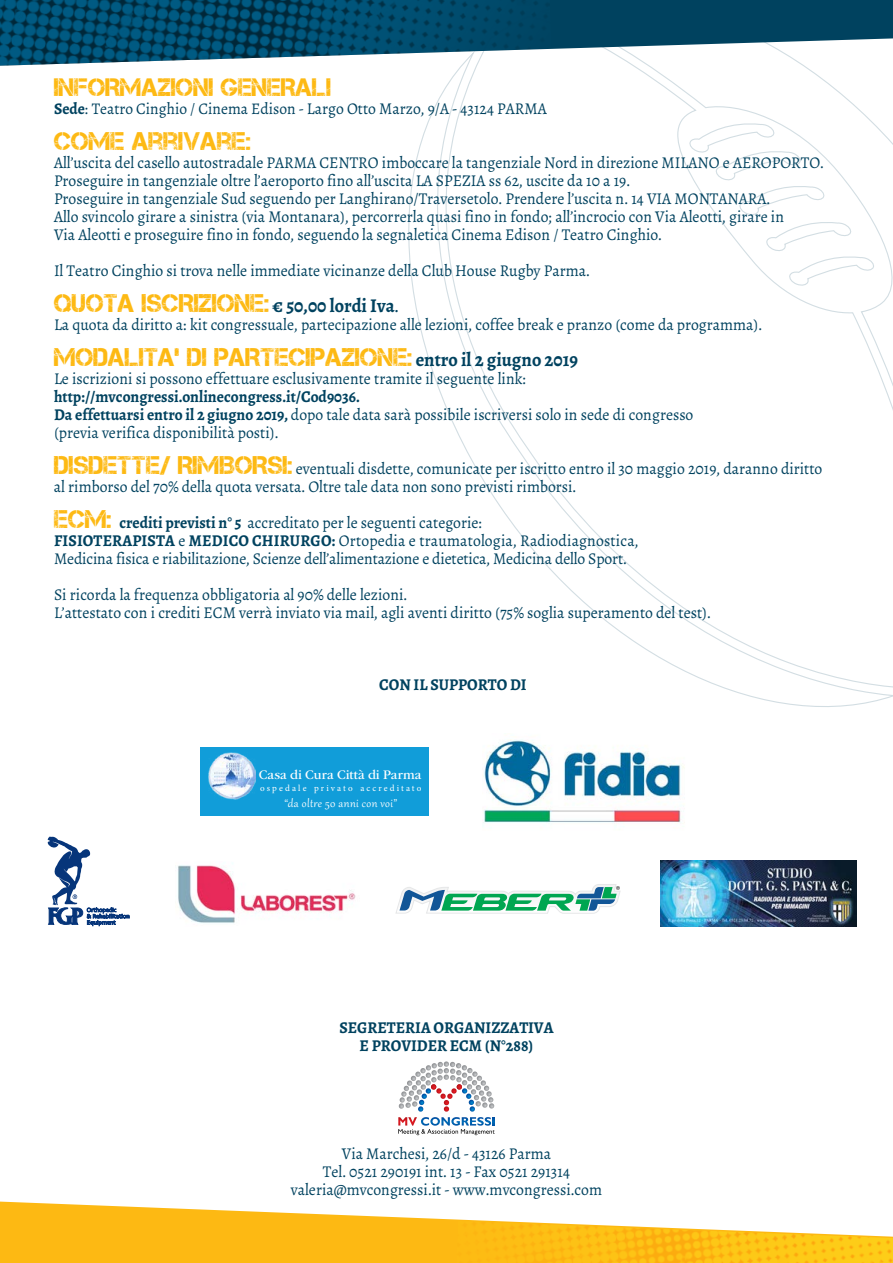
<style>
.page{position:relative;width:893px;height:1263px;background:#fff}
.page>*{position:absolute;margin:0;border:0;box-sizing:border-box;transform-origin:0 0}
.t1{font:25.5px "Captureit";color:#fdb913}
.t2{font:25.2px "Captureit";color:#fdb913}
.t3{font:16.5px/18px "Alegreya";color:#00425f;scale:.95 1}
.t4{font:700 16.5px/18px "Alegreya";color:#00425f;text-align:center;scale:.95 1}
.t5{font:13.65px "ITC Garamond Std";color:#fff}
.t6{font:13.5px "Gabriola";letter-spacing:.03em;color:#fff}
.t7{font:9.15px "Minion Pro";letter-spacing:.23em;color:#fff}
.s1{font-weight:700;font-size:16.2px}
.s2{font-size:16.2px}
.s3{font-family:"Alegreya";font-weight:700;font-size:19.5px;color:#00425f}
.s4{font-family:"Alegreya";font-size:19.5px;color:#00425f}
.s5{font-weight:700}
.s6{font-family:"Captureit";font-size:25.5px;color:#fdb913}
</style>
<div class="page">
<svg style="left:0;top:1201px;width:456px;height:62px;background:#fdc337"></svg>
<img style="left:0;top:0;width:379px;height:66px">
<img style="left:456px;top:1219px;width:437px;height:44px">
<svg style="left:379px;top:0;width:514px;height:707px"></svg>
<img style="left:660px;top:861px;width:196px;height:65px">
<img style="left:483px;top:740px;width:202px;height:83px">
<img style="left:178px;top:863px;width:178px;height:60px">
<svg style="left:399px;top:1061px;width:95px;height:50px"></svg>
<svg style="left:398px;top:1117px;width:97px;height:18px"></svg>
<div style="left:201px;top:748px;width:228px;height:68px;background:#119dd9"></div>
<img style="left:208px;top:752px;width:48px;height:48px">
<svg style="left:48px;top:836px;width:81px;height:90px"></svg>
<svg style="left:396px;top:884px;width:224px;height:29px"></svg>
<h2 class="t2" style="left:54px;top:73px;width:279px">INFORMAZIONI GENERALI</h2>
<p class="t3" style="left:54px;top:100px;width:520px"><span class="s1">Sede</span><span class="s2">: Teatro Cinghio / Cinema Edison -</span> Largo Otto Marzo, 9/A - 43124 PARMA</p>
<h1 class="t1" style="left:54px;top:127px;width:199px">COME ARRIVARE:</h1>
<p class="t3" style="left:54px;top:154px;width:812px">All’uscita del casello autostradale PARMA CENTRO imboccare la tangenziale Nord in direzione MILANO e AEROPORTO.<br>Proseguire in tangenziale oltre l’aeroporto fino all’uscita LA SPEZIA ss 62, uscite da 10 a 19.<br>Proseguire in tangenziale Sud seguendo per Langhirano/Traversetolo. Prendere l’uscita n. 14 VIA MONTANARA.<br>Allo svincolo girare a sinistra (via Montanara), percorrerla quasi fino in fondo; all’incrocio con Via Aleotti, girare in<br>Via Aleotti e proseguire fino in fondo, seguendo la segnaletica Cinema Edison / Teatro Cinghio.</p>
<p class="t3" style="left:54px;top:262px;width:565px">Il Teatro Cinghio si trova nelle immediate vicinanze della Club House Rugby Parma.</p>
<h1 class="t1" style="left:54px;top:289px;width:346px">QUOTA ISCRIZIONE: <span class="s3">€ 50,00 lordi Iva</span><span class="s4">.</span></h1>
<p class="t3" style="left:54px;top:316px;width:747px">La quota da diritto a: kit congressuale, partecipazione alle lezioni, coffee break e pranzo (come da programma).</p>
<h1 class="t1" style="left:54px;top:343px;width:526px">MODALITA’ DI PARTECIPAZIONE: <span class="s3">entro il 2 giugno 2019</span></h1>
<p class="t3" style="left:54px;top:370px;width:499px">Le iscrizioni si possono effettuare esclusivamente tramite il seguente link:</p>
<p class="t3" style="left:54px;top:388px;width:675px"><span class="s5">http://mvcongressi.onlinecongress.it/Cod9036.<br>Da effettuarsi entro il 2 giugno 2019,</span> dopo tale data sarà possibile iscriversi solo in sede di congresso (previa verifica disponibilità posti).</p>
<p class="t3" style="left:54px;top:460px;width:810px"><span class="s6">DISDETTE/ RIMBORSI:</span> eventuali disdette, comunicate per iscritto entro il 30 maggio 2019, daranno diritto al rimborso del 70% della quota versata. Oltre tale data non sono previsti rimborsi.</p>
<p class="t3" style="left:54px;top:514px;width:617px"><span class="s6">ECM:</span> <span class="s5">crediti previsti n° 5</span> accreditato per le seguenti categorie:<br><span class="s5">FISIOTERAPISTA</span> e <span class="s5">MEDICO CHIRURGO:</span> Ortopedia e traumatologia, Radiodiagnostica,<br>Medicina fisica e riabilitazione, Scienze dell’alimentazione e dietetica, Medicina dello Sport.</p>
<p class="t3" style="left:54px;top:586px;width:693px">Si ricorda la frequenza obbligatoria al 90% delle lezioni.<br>L’attestato con i crediti ECM verrà inviato via mail, agli aventi diritto (75% soglia superamento del test).</p>
<p class="t4" style="left:379px;top:676px;width:157px">CON IL SUPPORTO DI</p>
<p class="t5" style="left:259px;top:767px;width:164px">Casa di Cura Città di Parma</p>
<p class="t7" style="left:260px;top:781px;width:163px">ospedale privato accreditato</p>
<p class="t6" style="left:285px;top:795px;width:114px">“da oltre 50 anni con voi”</p>
<p class="t4" style="left:339px;top:1018px;width:227px">SEGRETERIA ORGANIZZATIVA<br>E PROVIDER ECM (N°288)</p>
<p class="t3" style="left:291px;top:1144px;width:329px;text-align:center">Via Marchesi, 26/d - 43126 Parma<br>Tel. 0521 290191 int. 13 - Fax 0521 291314 valeria@mvcongressi.it - www.mvcongressi.com</p>
</div>
